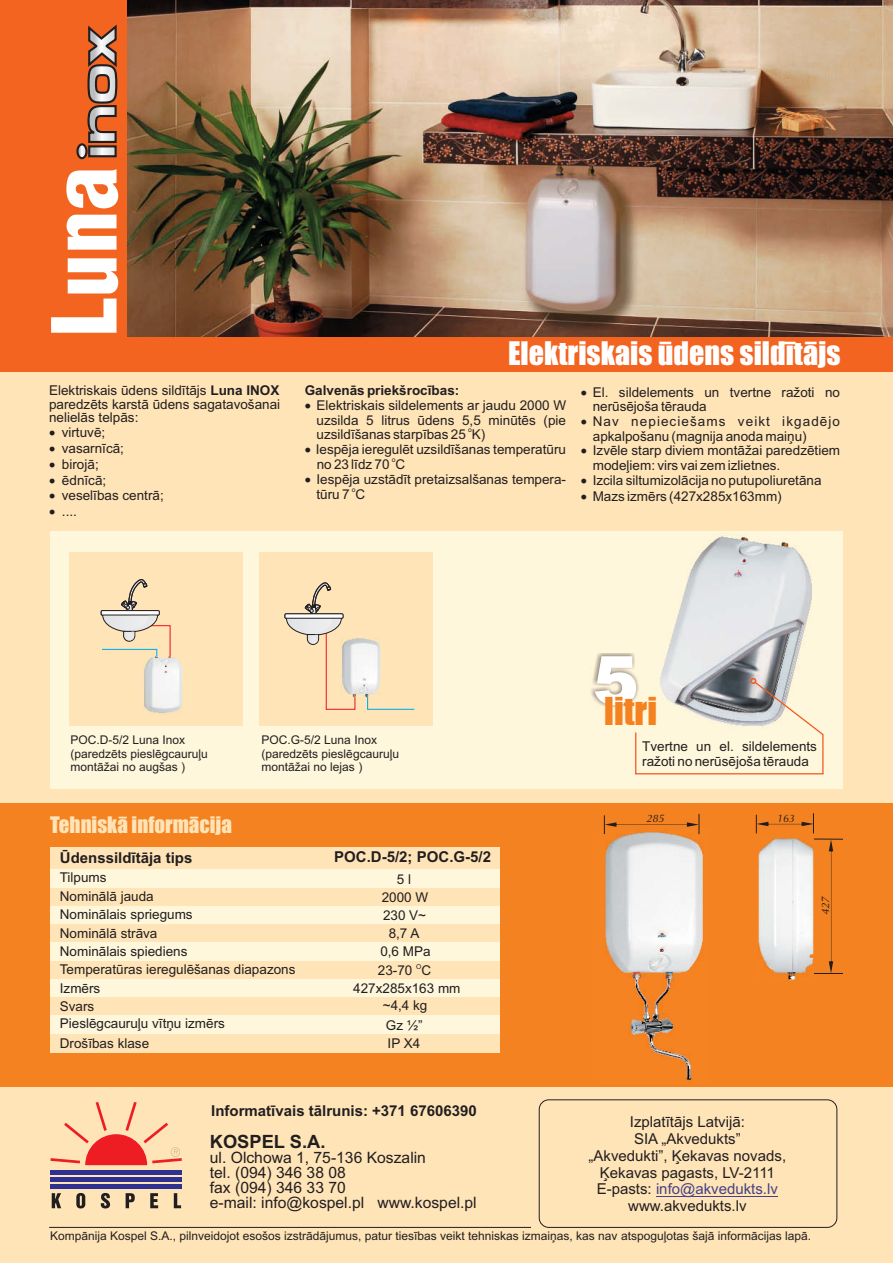
<style>
.page{position:relative;width:893px;height:1263px;background:#ffe4b8}
.page>*{position:absolute;margin:0;border:0;box-sizing:border-box;transform-origin:0 0}
.t1{font:900 87px "Switzerland Cond";color:#fff}
.t2{font:35.55px "Impact";color:#f58220}
.t3{font:30px "Impact";color:#fff}
.t4{font:21px "Impact";color:#ffe4b8}
.t5{font:700 18.3px "Arial";color:#221e1f}
.t6{font:15.75px/14.9px "Arial";color:#221e1f}
.t7{font:15px/16.8px "Arial";color:#221e1f;text-align:center}
.t8{font:700 15px "Arial";color:#221e1f}
.t9{font:13.5px/13.5px "Arial";color:#221e1f}
.t10{font:700 13.5px "Arial";color:#221e1f}
.t11{font:13.5px "Symbol";color:#221e1f}
.t12{font:12px/13.4px "Arial";color:#221e1f}
.t13{font:italic 10.8px "Ottawa";color:#221e1f}
.t14{font:6.75px "Arial";color:#221e1f}
.s1{font-weight:700}
.s2{color:#464285}
</style>
<div class="page">
<div style="left:0;top:803px;width:893px;height:283px;background:#f58220"></div>
<div style="left:0;top:0;width:893px;height:372px;background:#f36421"></div>
<img style="left:128px;top:0;width:765px;height:336px">
<div style="left:50px;top:847px;width:450px;height:23px;background:#ffe4b8"></div>
<div style="left:50px;top:979px;width:450px;height:18px;background:#fff7dc"></div>
<div style="left:50px;top:961px;width:450px;height:18px;background:#ffe4b8"></div>
<div style="left:50px;top:997px;width:450px;height:18px;background:#ffe4b8"></div>
<div style="left:50px;top:1016px;width:450px;height:18px;background:#fff7dc"></div>
<div style="left:50px;top:1034px;width:450px;height:18px;background:#ffe4b8"></div>
<div style="left:50px;top:888px;width:450px;height:18px;background:#ffe4b8"></div>
<div style="left:50px;top:870px;width:450px;height:18px;background:#fff7dc"></div>
<div style="left:50px;top:906px;width:450px;height:18px;background:#fff7dc"></div>
<div style="left:50px;top:924px;width:450px;height:18px;background:#ffe4b8"></div>
<div style="left:50px;top:942px;width:450px;height:19px;background:#fff7dc"></div>
<div style="left:50px;top:531px;width:792px;height:258px;background:#fff7dc"></div>
<img style="left:660px;top:536px;width:152px;height:142px">
<div style="left:260px;top:552px;width:173px;height:173px;background:#ffe4b8"></div>
<svg style="left:366px;top:697px;width:49px;height:13px"></svg>
<svg style="left:284px;top:582px;width:72px;height:128px"></svg>
<img style="left:340px;top:637px;width:41px;height:60px">
<div style="left:69px;top:552px;width:173px;height:173px;background:#ffe4b8"></div>
<svg style="left:101px;top:579px;width:70px;height:77px"></svg>
<img style="left:143px;top:656px;width:40px;height:58px">
<img style="left:591px;top:653px;width:46px;height:55px">
<svg style="left:635px;top:678px;width:188px;height:96px"></svg>
<img style="left:603px;top:829px;width:101px;height:253px">
<img style="left:758px;top:838px;width:55px;height:142px">
<svg style="left:787px;top:973px;width:8px;height:7px"></svg>
<svg style="left:604px;top:814px;width:96px;height:20px"></svg>
<svg style="left:756px;top:813px;width:58px;height:20px"></svg>
<svg style="left:814px;top:839px;width:29px;height:135px"></svg>
<svg style="left:86px;top:24px;width:32px;height:134px"></svg>
<svg style="left:77px;top:144px;width:9px;height:14px"></svg>
<div style="left:76px;top:143px;width:12px;height:16px;border:2px solid #221e1f;border-radius:50%"></div>
<hr style="left:50px;top:1170px;width:132px;height:4px;background:#2e3092">
<hr style="left:50px;top:1184px;width:132px;height:4px;background:#2e3092">
<hr style="left:50px;top:1177px;width:132px;height:4px;background:#2e3092">
<svg style="left:50px;top:1102px;width:132px;height:63px"></svg>
<svg style="left:52px;top:1193px;width:129px;height:15px"></svg>
<div style="left:539px;top:1100px;width:298px;height:127px;border:1px solid #221e1f;border-radius:10px"></div>
<hr style="left:49px;top:1227px;width:482px;height:1px;background:#221e1f">
<hr style="left:656px;top:1196px;width:122px;height:1px;background:#464285">
<h1 class="t1" style="left:46px;top:336px;width:171px;rotate:-90deg">Luna</h1>
<p class="t9" style="left:49px;top:385px;width:233px;text-align:justify">Elektriskais ūdens sildītājs <span class="s1">Luna INOX </span>paredzēts karstā ūdens sagatavošanai nelielās telpās:</p>
<p class="t9" style="left:62px;top:427px;width:45px">virtuvē;</p>
<p class="t11" style="left:49px;top:459px;width:39px">•</p>
<p class="t9" style="left:62px;top:443px;width:64px">vasarnīcā;</p>
<p class="t9" style="left:62px;top:458px;width:38px">birojā;</p>
<p class="t9" style="left:62px;top:474px;width:46px">ēdnīcā;</p>
<p class="t11" style="left:49px;top:475px;width:39px">•</p>
<p class="t9" style="left:62px;top:489px;width:104px;line-height:15.9px">veselības centrā; ....</p>
<p class="t11" style="left:49px;top:491px;width:39px">•</p>
<p class="t11" style="left:49px;top:507px;width:39px">•</p>
<h3 class="t3" style="left:508px;top:341px;width:334px">Elektriskais ūdens sildītājs</h3>
<p class="t10" style="left:305px;top:385px;width:156px">Galvenās priekšrocības:</p>
<p class="t9" style="left:581px;top:386px;width:261px">•El. sildelements un tvertne ražoti no</p>
<p class="t9" style="left:316px;top:400px;width:251px">Elektriskais sildelements ar jaudu 2000 W</p>
<p class="t9" style="left:316px;top:401px;width:525px;text-indent:276px">nerūsējoša tērauda<br>uzsilda 5 litrus ūdens 5,5 min t s (pie •Nav nepieciešams veikt ikgadējo</p>
<p class="t14" style="left:468px;top:427px;width:5px">o</p>
<p class="t11" style="left:305px;top:400px;width:39px">•</p>
<p class="t9" style="left:510px;top:414px;width:20px">ū ē</p>
<p class="t9" style="left:316px;top:428px;width:170px">uzsildīšanas starpības 25 K)</p>
<p class="t9" style="left:316px;top:430px;width:526px;line-height:13px;text-indent:277px">apkalpošanu (magnija anoda maiņu)<br>Iespēja ieregulēt uzsildīšanas temperatūru •Izvēle starp diviem montāžai paredzētiem</p>
<p class="t14" style="left:392px;top:457px;width:5px">o</p>
<p class="t11" style="left:305px;top:444px;width:39px">•</p>
<p class="t9" style="left:317px;top:458px;width:90px">no 23 līdz 70 C</p>
<p class="t9" style="left:316px;top:460px;width:465px;text-indent:276px">modeļiem: virs vai zem izlietnes.<br>Iespēja uzstādīt pretaizsalšanas tempera- •I</p>
<p class="t14" style="left:352px;top:487px;width:5px">o</p>
<p class="t9" style="left:316px;top:488px;width:50px">tūru 7 C</p>
<p class="t9" style="left:581px;top:490px;width:202px">•Mazs izmērs (427x285x163mm)</p>
<p class="t9" style="left:596px;top:474px;width:227px">zcila siltumizolācija no putupoliuretāna</p>
<p class="t11" style="left:305px;top:474px;width:39px">•</p>
<h2 class="t2" style="left:593px;top:696px;width:65px"><sup>5</sup>litri</h2>
<p class="t12" style="left:70px;top:734px;width:139px">POC.D-5/2 Luna Inox (paredzēts pieslēgcauruļu montāžai no augšas )</p>
<p class="t12" style="left:262px;top:734px;width:139px">POC.G-5/2 Luna Inox (paredzēts pieslēgcauruļu montāžai no lejas )</p>
<h3 class="t4" style="left:50px;top:816px;width:183px">Tehniskā informācija</h3>
<p class="t8" style="left:60px;top:852px;width:134px">Ūdenssildītāja tips</p>
<p class="t8" style="left:334px;top:851px;width:158px">POC.D-5/2; POC.G-5/2</p>
<p class="t9" style="left:60px;top:872px;width:48px">Tilpums</p>
<p class="t9" style="left:397px;top:873px;width:16px">5 l</p>
<p class="t9" style="left:60px;top:890px;width:95px">Nominālā jauda</p>
<p class="t9" style="left:382px;top:892px;width:48px">2000 W</p>
<p class="t9" style="left:60px;top:909px;width:134px">Nominālais spriegums</p>
<p class="t9" style="left:383px;top:910px;width:45px">230 V~</p>
<p class="t9" style="left:60px;top:927px;width:99px">Nominālā strāva</p>
<p class="t9" style="left:389px;top:928px;width:32px">8,7 A</p>
<p class="t9" style="left:60px;top:946px;width:129px">Nominālais spiediens</p>
<p class="t9" style="left:380px;top:946px;width:52px">0,6 MPa</p>
<p class="t9" style="left:60px;top:963px;width:237px">Temperatūras ieregulēšanas diapazons</p>
<p class="t14" style="left:416px;top:964px;width:7px">O</p>
<p class="t9" style="left:378px;top:965px;width:55px">23-70 C</p>
<p class="t9" style="left:60px;top:983px;width:42px">Izmērs</p>
<p class="t9" style="left:353px;top:983px;width:109px">427x285x163 mm</p>
<p class="t9" style="left:60px;top:1001px;width:36px">Svars</p>
<p class="t9" style="left:383px;top:1000px;width:46px">~4,4 kg</p>
<p class="t9" style="left:60px;top:1018px;width:167px">Pieslēgcauruļu vītņu izmērs</p>
<p class="t9" style="left:386px;top:1019px;width:38px">Gz ½”</p>
<p class="t9" style="left:60px;top:1038px;width:91px">Drošības klase</p>
<p class="t9" style="left:388px;top:1037px;width:34px">IP X4</p>
<p class="t9" style="left:642px;top:740px;width:176px;line-height:15.1px">Tvertne un el. sildelements ražoti no nerūsējoša tērauda</p>
<p class="t13" style="left:646px;top:814px;width:19px">285</p>
<p class="t13" style="left:777px;top:814px;width:19px">163</p>
<p class="t13" style="left:821px;top:915px;width:20px;rotate:-90deg">427</p>
<p class="t8" style="left:211px;top:1105px;width:267px">Informatīvais tālrunis: +371 67606390</p>
<h3 class="t5" style="left:210px;top:1135px;width:117px">KOSPEL S.A.</h3>
<p class="t6" style="left:210px;top:1152px;width:268px">ul. Olchowa 1, 75-136 Koszalin<br>tel. (094) 346 38 08<br>fax (094) 346 33 70<br>e-mail: info@kospel.pl www.kospel.pl</p>
<p class="t7" style="left:589px;top:1115px;width:199px">Izplatītājs Latvijā:<br>SIA „Akvedukts”<br>„Akvedukti”, Ķekavas novads,<br>Ķekavas pagasts, LV-2111<br>E-pasts: <span class="s2">info@akvedukts.lv </span>www.akvedukts.lv</p>
<p class="t12" style="left:50px;top:1230px;width:762px">Kompānija Kospel S.A., pilnveidojot esošos izstrādājumus, patur tiesības veikt tehniskas izmaiņas, kas nav atspoguļotas šajā informācijas lapā.</p>
</div>
